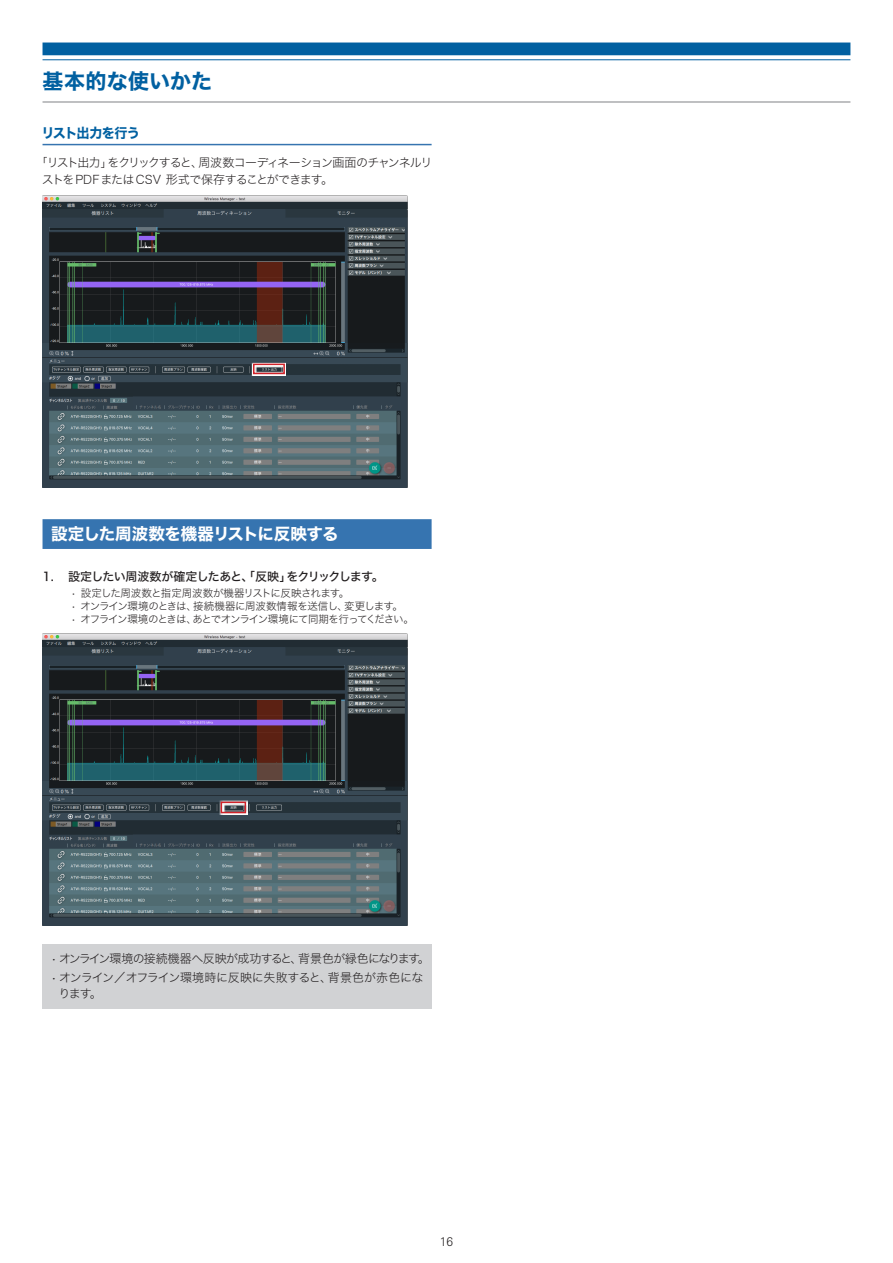
<style>
.page{position:relative;width:893px;height:1263px;background:#fff}
.page>*{position:absolute;margin:0;border:0;box-sizing:border-box;transform-origin:0 0}
.t1{font:21px "Hira Kaku Std W7";letter-spacing:.01em;color:#0160a1}
.t2{font:16.5px "Hira Kaku Std W7";letter-spacing:-.02em;color:#fff}
.t3{font:13.5px "Hira Kaku Std W7";letter-spacing:-.06em;color:#0160a1}
.t4{font:12px/16.5px "Hira Kaku Std W2";letter-spacing:-.085em;color:#231f20}
.t5{font:12px/16.5px "Hira Kaku Std W2";letter-spacing:-.035em;color:#231f20}
.t6{font:12px "Hira Kaku Std W2";letter-spacing:-.065em;color:#231f20}
.t7{font:12px "Hira Kaku Std W5";letter-spacing:-.06em;color:#231f20}
.t8{font:300 12px "Univers Next Pro";color:#231f20}
.t9{font:10.5px "Hira Kaku Std W2";letter-spacing:-.095em;color:#231f20}
.t10{font:10.5px "Hira Kaku Std W2";letter-spacing:-.04em;color:#231f20}
.t11{font:10.5px "Hira Kaku Std W2";letter-spacing:-.065em;color:#231f20}
</style>
<div class="page">
<div style="left:43px;top:43px;width:807px;height:12px;background:#0160a1"></div>
<hr style="left:43px;top:59px;width:807px;height:1px;background:#0160a1">
<hr style="left:43px;top:102px;width:807px;height:1px;background:#808285">
<hr style="left:43px;top:144px;width:389px;height:1px;background:#3674b0">
<div style="left:43px;top:519px;width:389px;height:30px;background:#3674b0"></div>
<div style="left:43px;top:944px;width:389px;height:64px;background:#d1d2d4"></div>
<img style="left:43px;top:196px;width:365px;height:291px">
<img style="left:43px;top:634px;width:365px;height:291px">
<svg style="left:252px;top:362px;width:34px;height:13px"></svg>
<div style="left:253px;top:364px;width:32px;height:10px;border:2px solid #d1232a"></div>
<svg style="left:219px;top:800px;width:28px;height:14px"></svg>
<div style="left:221px;top:801px;width:25px;height:12px;border:2px solid #d1232a"></div>
<h1 class="t1" style="left:43px;top:65px;width:171px">基本的な使いかた</h1>
<p class="t3" style="left:42px;top:122px;width:100px">リスト出力を行う</p>
<p class="t4" style="left:42px;top:154px;width:392px;text-indent:-6px">「リスト出力」をクリックすると、周波数コーディネーション画面のチャンネルリストをPDFまたはCSV 形式で保存することができます。</p>
<h2 class="t2" style="left:51px;top:521px;width:289px">設定した周波数を機器リストに反映する</h2>
<p class="t7" style="left:43px;top:567px;width:343px">1. 設定したい周波数が確定したあと、「反映」をクリックします。</p>
<p class="t11" style="left:71px;top:585px;width:280px">• 設定した周波数と指定周波数が機器リストに反映されます。</p>
<p class="t10" style="left:71px;top:598px;width:333px">• オンライン環境のときは、接続機器に周波数情報を送信し、変更します。</p>
<p class="t9" style="left:71px;top:611px;width:344px">• オフライン環境のときは、あとでオンライン環境にて同期を行ってください。</p>
<p class="t6" style="left:51px;top:950px;width:380px">• オンライン環境の接続機器へ反映が成功すると、背景色が緑色になります。</p>
<p class="t5" style="left:58px;top:969px;width:366px;text-indent:-7px">• オンライン／オフライン環境時に反映に失敗すると、背景色が赤色になります。</p>
<p class="t8" style="left:440px;top:1235px;width:15px">16</p>
</div>
